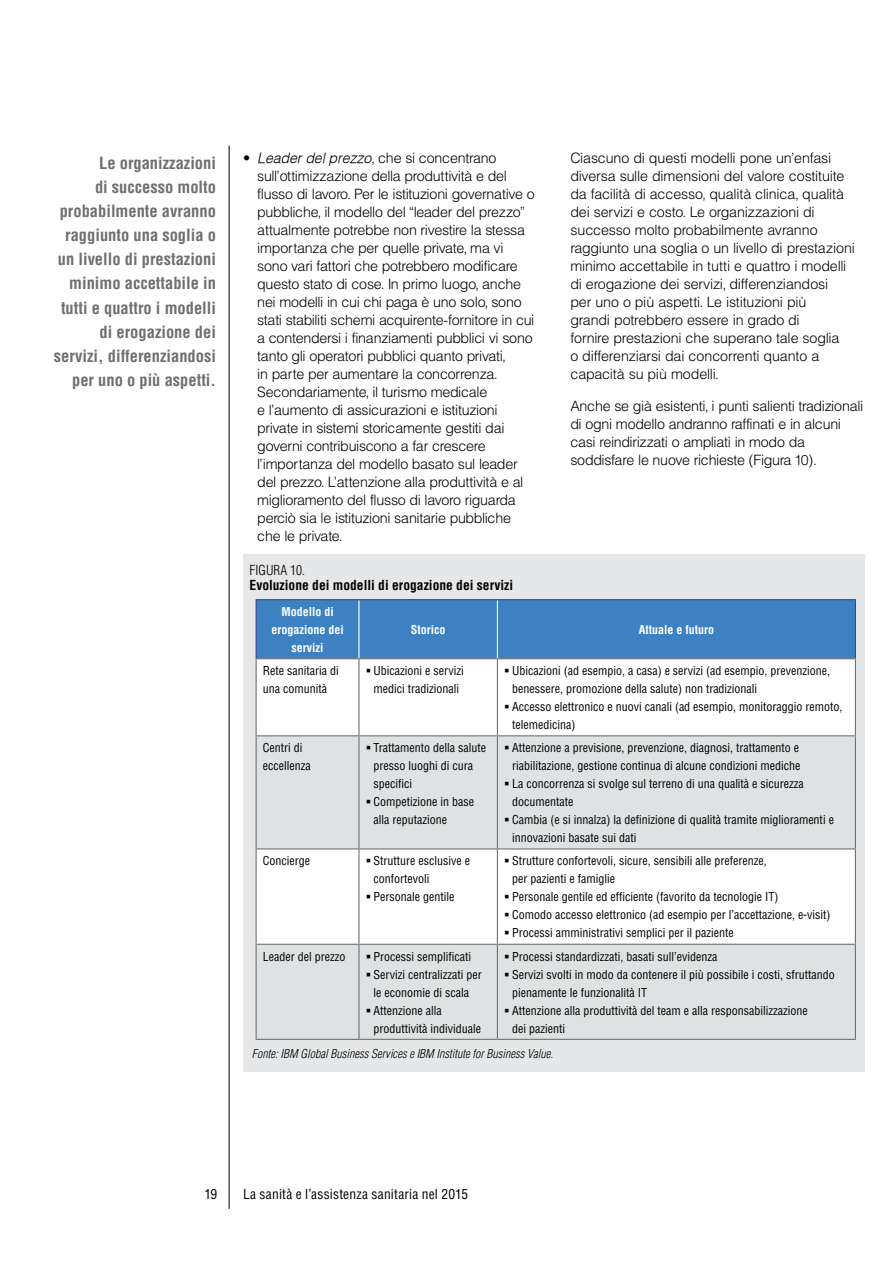
<style>
.page{position:relative;width:893px;height:1263px;background:#fff}
.page>*{position:absolute;margin:0;border:0;box-sizing:border-box;transform-origin:0 0}
.t1{font:700 condensed 16.5px/24px "Helvetica";color:#6d6f71;text-align:right}
.t2{font:300 14.25px/18px "IBM Helvetica";letter-spacing:-.02em;color:#000}
.t3{font:700 condensed 13.5px "Helvetica";color:#000}
.t4{font:condensed 13.5px "Helvetica";letter-spacing:.015em;color:#000}
.t5{font:300 condensed 13.5px "Helvetica";color:#000}
.t6{font:condensed 12px/18px "Helvetica";color:#000}
.t7{font:italic 300 condensed 12px "Helvetica";color:#000}
.t8{font:700 condensed 12px/18px "Helvetica";color:#fff;text-align:center}
.s1{font-family:"IBM Helv";font-style:italic}
</style>
<div class="page">
<hr style="left:229px;top:145px;width:1px;height:1064px;background:#000">
<div style="left:243px;top:554px;width:621px;height:518px;background:#e6e7e8"></div>
<div style="left:257px;top:600px;width:598px;height:58px;background:#3d81c3"></div>
<div style="left:257px;top:659px;width:598px;height:76px;background:#fff"></div>
<svg style="left:257px;top:736px;width:598px;height:303px"></svg>
<hr style="left:256px;top:600px;width:1px;height:58px;background:#33479d">
<hr style="left:358px;top:600px;width:1px;height:58px;background:#fff">
<hr style="left:497px;top:600px;width:1px;height:58px;background:#fff">
<hr style="left:256px;top:599px;width:103px;height:1px;background:#33479d">
<hr style="left:359px;top:599px;width:138px;height:1px;background:#33479d">
<hr style="left:497px;top:599px;width:359px;height:1px;background:#33479d">
<hr style="left:855px;top:600px;width:1px;height:58px;background:#33479d">
<hr style="left:256px;top:658px;width:103px;height:1px;background:#737374">
<hr style="left:359px;top:658px;width:138px;height:1px;background:#737374">
<hr style="left:497px;top:658px;width:359px;height:1px;background:#737374">
<hr style="left:256px;top:735px;width:103px;height:1px;background:#737374">
<hr style="left:359px;top:735px;width:138px;height:1px;background:#737374">
<hr style="left:497px;top:735px;width:359px;height:1px;background:#737374">
<hr style="left:256px;top:848px;width:103px;height:1px;background:#737374">
<hr style="left:359px;top:848px;width:138px;height:1px;background:#737374">
<hr style="left:497px;top:848px;width:359px;height:1px;background:#737374">
<hr style="left:256px;top:944px;width:103px;height:1px;background:#737374">
<hr style="left:359px;top:944px;width:138px;height:1px;background:#737374">
<hr style="left:497px;top:944px;width:359px;height:1px;background:#737374">
<hr style="left:256px;top:1039px;width:103px;height:1px;background:#737374">
<hr style="left:359px;top:1039px;width:138px;height:1px;background:#737374">
<hr style="left:497px;top:1039px;width:359px;height:1px;background:#737374">
<hr style="left:256px;top:659px;width:1px;height:76px;background:#737374">
<hr style="left:256px;top:736px;width:1px;height:112px;background:#737374">
<hr style="left:256px;top:849px;width:1px;height:95px;background:#737374">
<hr style="left:256px;top:945px;width:1px;height:94px;background:#737374">
<hr style="left:358px;top:659px;width:1px;height:76px;background:#737374">
<hr style="left:497px;top:659px;width:1px;height:76px;background:#737374">
<hr style="left:855px;top:659px;width:1px;height:76px;background:#737374">
<hr style="left:358px;top:736px;width:1px;height:112px;background:#737374">
<hr style="left:497px;top:736px;width:1px;height:112px;background:#737374">
<hr style="left:855px;top:736px;width:1px;height:112px;background:#737374">
<hr style="left:358px;top:849px;width:1px;height:95px;background:#737374">
<hr style="left:497px;top:849px;width:1px;height:95px;background:#737374">
<hr style="left:855px;top:849px;width:1px;height:95px;background:#737374">
<hr style="left:358px;top:945px;width:1px;height:94px;background:#737374">
<hr style="left:497px;top:945px;width:1px;height:94px;background:#737374">
<hr style="left:855px;top:945px;width:1px;height:94px;background:#737374">
<svg style="left:371px;top:675px;width:12px;height:1px"></svg>
<svg style="left:510px;top:675px;width:12px;height:1px"></svg>
<svg style="left:510px;top:711px;width:12px;height:1px"></svg>
<svg style="left:371px;top:752px;width:12px;height:1px"></svg>
<svg style="left:371px;top:806px;width:12px;height:1px"></svg>
<svg style="left:510px;top:752px;width:12px;height:1px"></svg>
<svg style="left:510px;top:788px;width:12px;height:1px"></svg>
<svg style="left:510px;top:824px;width:12px;height:1px"></svg>
<svg style="left:371px;top:865px;width:12px;height:1px"></svg>
<svg style="left:371px;top:901px;width:12px;height:1px"></svg>
<svg style="left:510px;top:865px;width:12px;height:1px"></svg>
<svg style="left:510px;top:901px;width:12px;height:1px"></svg>
<svg style="left:510px;top:919px;width:12px;height:1px"></svg>
<svg style="left:510px;top:937px;width:12px;height:1px"></svg>
<svg style="left:371px;top:960px;width:12px;height:1px"></svg>
<svg style="left:371px;top:978px;width:12px;height:1px"></svg>
<svg style="left:371px;top:1014px;width:12px;height:1px"></svg>
<svg style="left:510px;top:960px;width:12px;height:1px"></svg>
<svg style="left:510px;top:978px;width:12px;height:1px"></svg>
<svg style="left:510px;top:1014px;width:12px;height:1px"></svg>
<p class="t1" style="left:54px;top:151px;width:164px">Le organizzazioni<br>di successo molto probabilmente avranno raggiunto una soglia o un livello di prestazioni minimo accettabile in tutti e quattro i modelli di erogazione dei servizi, differenziandosi per uno o più aspetti.</p>
<p class="t2" style="left:257px;top:149px;width:279px;text-indent:-14px">• <span class="s1">Leader del prezzo</span>, che si concentrano sull’ottimizzazione della produttività e del flusso di lavoro. Per le istituzioni governative o pubbliche, il modello del “leader del prezzo” attualmente potrebbe non rivestire la stessa importanza che per quelle private, ma vi sono vari fattori che potrebbero modificare questo stato di cose. In primo luogo, anche nei modelli in cui chi paga è uno solo, sono stati stabiliti schemi acquirente-fornitore in cui a contendersi i finanziamenti pubblici vi sono tanto gli operatori pubblici quanto privati,<br>in parte per aumentare la concorrenza.<br>Secondariamente, il turismo medicale<br>e l’aumento di assicurazioni e istituzioni private in sistemi storicamente gestiti dai governi contribuiscono a far crescere l’importanza del modello basato sul leader del prezzo. L’attenzione alla produttività e al miglioramento del flusso di lavoro riguarda perciò sia le istituzioni sanitarie pubbliche che le private.</p>
<p class="t2" style="left:570px;top:149px;width:286px">Ciascuno di questi modelli pone un’enfasi diversa sulle dimensioni del valore costituite da facilità di accesso, qualità clinica, qualità dei servizi e costo. Le organizzazioni di successo molto probabilmente avranno raggiunto una soglia o un livello di prestazioni minimo accettabile in tutti e quattro i modelli di erogazione dei servizi, differenziandosi<br>per uno o più aspetti. Le istituzioni più<br>grandi potrebbero essere in grado di<br>fornire prestazioni che superano tale soglia<br>o differenziarsi dai concorrenti quanto a capacità su più modelli.</p>
<p class="t2" style="left:570px;top:396px;width:294px">Anche se già esistenti, i punti salienti tradizionali di ogni modello andranno raffinati e in alcuni casi reindirizzati o ampliati in modo da soddisfare le nuove richieste (Figura 10).</p>
<p class="t5" style="left:250px;top:562px;width:57px">FIGURA 10.</p>
<p class="t3" style="left:250px;top:577px;width:265px">Evoluzione dei modelli di erogazione dei servizi</p>
<p class="t8" style="left:271px;top:602px;width:74px">Modello di erogazione dei servizi</p>
<p class="t8" style="left:411px;top:620px;width:36px">Storico</p>
<p class="t8" style="left:639px;top:620px;width:77px">Attuale e futuro</p>
<p class="t6" style="left:263px;top:662px;width:77px">Rete sanitaria di una comunità</p>
<p class="t6" style="left:366px;top:662px;width:100px;text-align:center">▪ Ubicazioni e servizi medici tradizionali</p>
<p class="t6" style="left:512px;top:662px;width:320px;text-indent:-8px">▪ Ubicazioni (ad esempio, a casa) e servizi (ad esempio, prevenzione, benessere, promozione della salute) non tradizionali</p>
<p class="t6" style="left:512px;top:698px;width:332px;text-indent:-8px">▪ Accesso elettronico e nuovi canali (ad esempio, monitoraggio remoto, telemedicina)</p>
<p class="t6" style="left:263px;top:739px;width:49px">Centri di eccellenza</p>
<p class="t6" style="left:374px;top:739px;width:114px;text-indent:-8px">▪ Trattamento della salute presso luoghi di cura specifici</p>
<p class="t6" style="left:374px;top:793px;width:102px;text-indent:-8px">▪ Competizione in base alla reputazione</p>
<p class="t6" style="left:504px;top:739px;width:298px;text-align:right">▪ Attenzione a previsione, prevenzione, diagnosi, trattamento e riabilitazione, gestione continua di alcune condizioni mediche</p>
<p class="t6" style="left:512px;top:775px;width:293px;text-indent:-8px">▪ La concorrenza si svolge sul terreno di una qualità e sicurezza documentate</p>
<p class="t6" style="left:512px;top:811px;width:323px;text-indent:-8px">▪ Cambia (e si innalza) la definizione di qualità tramite miglioramenti e innovazioni basate sui dati</p>
<p class="t6" style="left:263px;top:852px;width:49px">Concierge</p>
<p class="t6" style="left:374px;top:852px;width:98px;text-indent:-8px">▪ Strutture esclusive e confortevoli</p>
<p class="t6" style="left:366px;top:888px;width:90px">▪ Personale gentile</p>
<p class="t6" style="left:263px;top:947px;width:84px">Leader del prezzo</p>
<p class="t6" style="left:366px;top:947px;width:107px">▪ Processi semplificati</p>
<p class="t6" style="left:366px;top:965px;width:118px;text-align:center">▪ Servizi centralizzati per le economie di scala</p>
<p class="t6" style="left:374px;top:1001px;width:109px;text-indent:-8px">▪ Attenzione alla produttività individuale</p>
<p class="t6" style="left:512px;top:852px;width:256px;text-indent:-8px">▪ Strutture confortevoli, sicure, sensibili alle preferenze, per pazienti e famiglie</p>
<p class="t6" style="left:504px;top:888px;width:276px">▪ Personale gentile ed efficiente (favorito da tecnologie IT)</p>
<p class="t6" style="left:504px;top:906px;width:328px">▪ Comodo accesso elettronico (ad esempio per l’accettazione, e-visit)</p>
<p class="t6" style="left:504px;top:924px;width:231px">▪ Processi amministrativi semplici per il paziente</p>
<p class="t6" style="left:504px;top:947px;width:215px">▪ Processi standardizzati, basati sull’evidenza</p>
<p class="t6" style="left:512px;top:965px;width:324px;text-indent:-8px">▪ Servizi svolti in modo da contenere il più possibile i costi, sfruttando pienamente le funzionalità IT</p>
<p class="t6" style="left:512px;top:1001px;width:297px;text-indent:-8px">▪ Attenzione alla produttività del team e alla responsabilizzazione dei pazienti</p>
<p class="t7" style="left:252px;top:1046px;width:303px">Fonte: IBM Global Business Services e IBM Institute for Business Value.</p>
<p class="t4" style="left:204px;top:1186px;width:15px">19</p>
<p class="t4" style="left:243px;top:1186px;width:227px">La sanità e l’assistenza sanitaria nel 2015</p>
</div>
